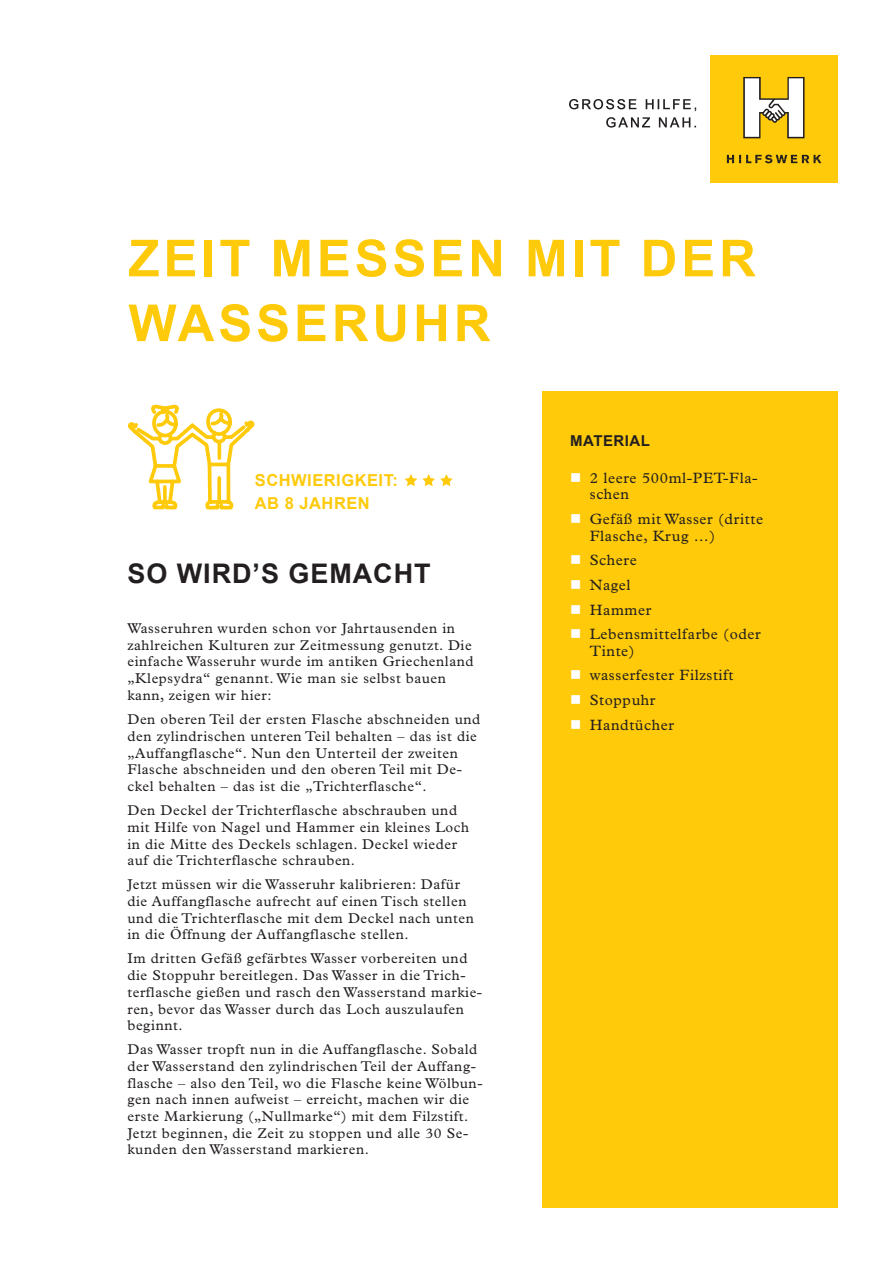
<style>
.page{position:relative;width:893px;height:1263px;background:#fff}
.page>*{position:absolute;margin:0;border:0;box-sizing:border-box;transform-origin:0 0}
.t1{font:700 51px/64.8px "Arial";letter-spacing:.075em;color:#feca0a}
.t2{font:700 27px "Arial";letter-spacing:.035em;color:#231f20}
.t3{font:700 16.5px/23.4px "Arial";letter-spacing:.03em;color:#feca0a}
.t4{font:15px/24.6px "Plantin MT Std";letter-spacing:.04em;color:#231f20}
.t5{font:700 15px "Arial";letter-spacing:.03em;color:#231f20}
.t6{font:14.25px/16.6px "Plantin MT Std";letter-spacing:.04em;color:#231f20}
</style>
<div class="page">
<svg style="left:128px;top:405px;width:126px;height:104px"></svg>
<svg style="left:606px;top:117px;width:90px;height:11px"></svg>
<svg style="left:569px;top:99px;width:127px;height:12px"></svg>
<div style="left:710px;top:55px;width:128px;height:128px;background:#feca0a"></div>
<svg style="left:727px;top:155px;width:94px;height:8px"></svg>
<svg style="left:743px;top:77px;width:61px;height:61px"></svg>
<div style="left:542px;top:391px;width:296px;height:817px;background:#feca0a"></div>
<svg style="left:405px;top:474px;width:12px;height:12px"></svg>
<svg style="left:423px;top:474px;width:29px;height:12px"></svg>
<h1 class="t1" style="left:128px;top:227px;width:629px">ZEIT MESSEN MIT DER<br>WASSERUHR</h1>
<p class="t3" style="left:255px;top:469px;width:145px">SCHWIERIGKEIT:<br>AB 8 JAHREN</p>
<h2 class="t2" style="left:127px;top:554px;width:305px">SO WIRD’S GEMACHT</h2>
<p class="t6" style="left:127px;top:620px;width:348px">Wasseruhren wurden schon vor Jahrtausenden in zahlreichen Kulturen zur Zeitmessung genutzt. Die einfache Wasseruhr wurde im antiken Griechenland „Klepsydra“ genannt. Wie man sie selbst bauen kann, zeigen wir hier:</p>
<p class="t6" style="left:127px;top:711px;width:354px">Den oberen Teil der ersten Flasche abschneiden und den zylindrischen unteren Teil behalten – das ist die „Auffangflasche“. Nun den Unterteil der zweiten Flasche abschneiden und den oberen Teil mit De&shy;ckel behalten – das ist die „Trichterflasche“.</p>
<p class="t6" style="left:127px;top:802px;width:343px">Den Deckel der Trichterflasche abschrauben und mit Hilfe von Nagel und Hammer ein kleines Loch in die Mitte des Deckels schlagen. Deckel wieder auf die Trichterflasche schrauben.</p>
<p class="t6" style="left:127px;top:876px;width:348px">Jetzt müssen wir die Wasseruhr kalibrieren: Dafür die Auffangflasche aufrecht auf einen Tisch stellen und die Trichterflasche mit dem Deckel nach unten in die Öffnung der Auffangflasche stellen.</p>
<p class="t6" style="left:127px;top:950px;width:356px">Im dritten Gefäß gefärbtes Wasser vorbereiten und die Stoppuhr bereitlegen. Das Wasser in die Trich&shy;terflasche gießen und rasch den Wasserstand markie&shy;ren, bevor das Wasser durch das Loch auszulaufen beginnt.</p>
<p class="t6" style="left:127px;top:1041px;width:357px">Das Wasser tropft nun in die Auffangflasche. Sobald der Wasserstand den zylindrischen Teil der Auffang&shy;flasche – also den Teil, wo die Flasche keine Wölbun&shy;gen nach innen aufweist – erreicht, machen wir die erste Markierung („Nullmarke“) mit dem Filzstift.<br>Jetzt beginnen, die Zeit zu stoppen und alle 30 Se&shy;kunden den Wasserstand markieren.</p>
<p class="t5" style="left:570px;top:430px;width:81px">MATERIAL</p>
<p class="t4" style="left:590px;top:469px;width:169px;line-height:16.6px">2 leere 500ml-PET-Fla&shy;schen</p>
<p class="t4" style="left:590px;top:511px;width:175px;line-height:16.6px">Gefäß mit Wasser (dritte<br>Flasche, Krug …)</p>
<p class="t4" style="left:590px;top:548px;width:173px">Schere<br>Nagel<br>Hammer<br>Lebensmittelfarbe (oder</p>
<p class="t4" style="left:590px;top:638px;width:145px">Tinte)<br>wasserfester Filzstift<br>Stoppuhr<br>Handtücher</p>
</div>
